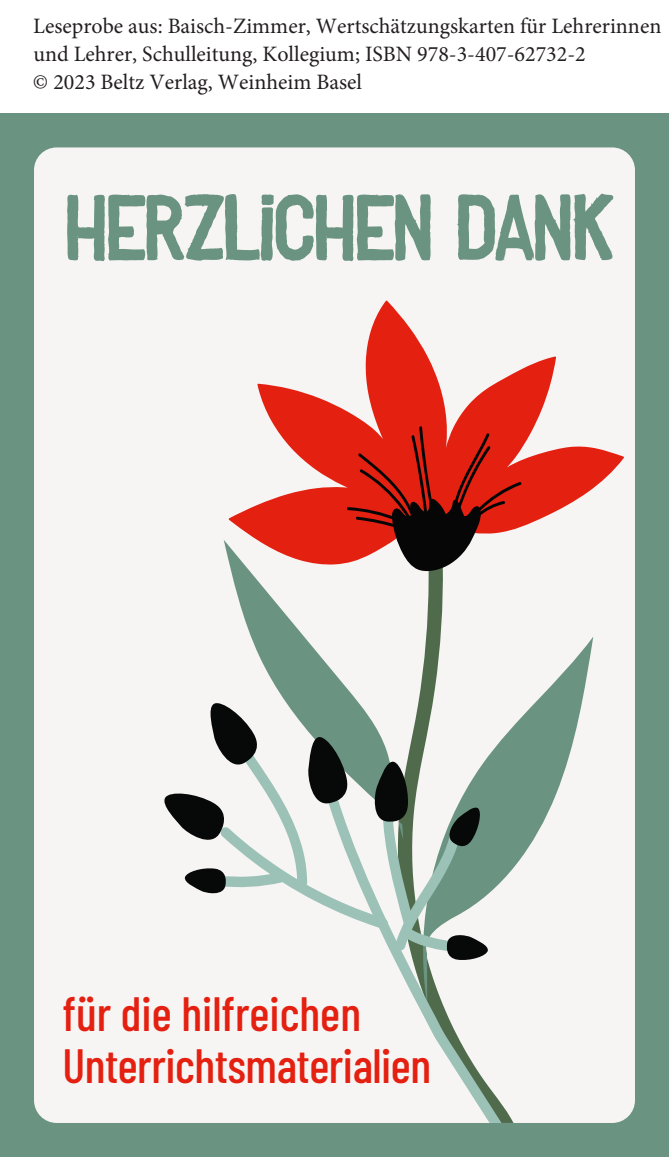
<style>
.page{position:relative;width:669px;height:1157px;background:#fff}
.page>*{position:absolute;margin:0;border:0;box-sizing:border-box;transform-origin:0 0}
.t1{font:90px "Stump one";letter-spacing:-.03em;color:#6a9481}
.t2{font:500 48px/52px "Barlow Condensed";letter-spacing:-.01em;color:#e42011}
.t3{font:22px/28.4px "Minion Pro";color:#231f20}
</style>
<div class="page">
<div style="left:0;top:113px;width:669px;height:1044px;background:#6a9481"></div>
<div style="left:34px;top:147px;width:601px;height:976px;background:#f7f5f4;border-radius:23px"></div>
<svg style="left:426px;top:571px;width:17px;height:65px"></svg>
<svg style="left:229px;top:300px;width:395px;height:239px"></svg>
<svg style="left:346px;top:425px;width:176px;height:146px;background:#ae3228"></svg>
<svg style="left:224px;top:539px;width:174px;height:160px"></svg>
<svg style="left:419px;top:636px;width:174px;height:158px"></svg>
<svg style="left:395px;top:794px;width:240px;height:329px"></svg>
<svg style="left:164px;top:699px;width:325px;height:262px"></svg>
<p class="t3" style="left:33px;top:13px;width:630px">Leseprobe aus: Baisch-Zimmer, Wertschätzungskarten für Lehrerinnen und Lehrer, Schulleitung, Kollegium; ISBN 978-3-407-62732-2<br>© 2023 Beltz Verlag, Weinheim Basel</p>
<h1 class="t1" style="left:67px;top:189px;width:551px">HERZLICHEN DANK</h1>
<h2 class="t2" style="left:62px;top:984px;width:370px">für die hilfreichen<br>Unterrichtsmaterialien</h2>
</div>
